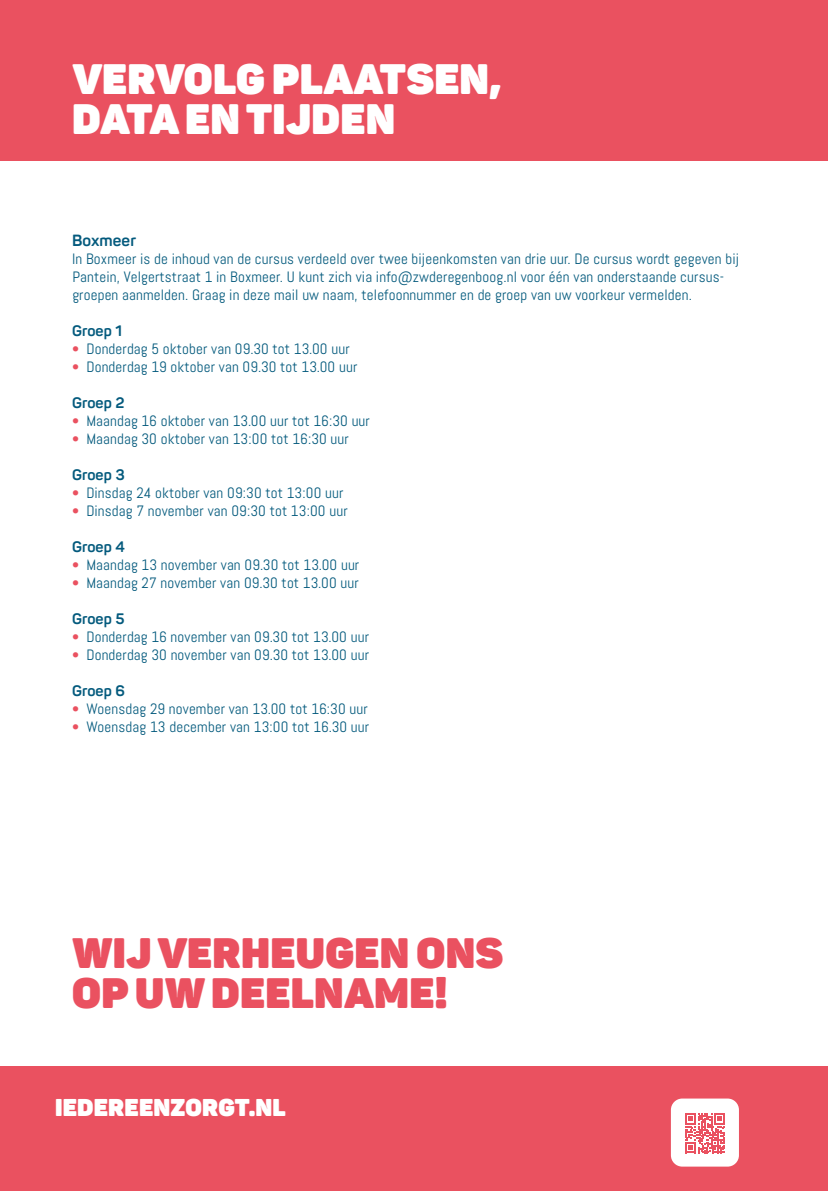
<style>
.page{position:relative;width:828px;height:1191px;background:#fff}
.page>*{position:absolute;margin:0;border:0;box-sizing:border-box;transform-origin:0 0}
.t1{font:900 42px/40px "Panton";letter-spacing:.01em;color:#fff}
.t2{font:900 42px/40px "Panton";letter-spacing:.01em;color:#ea5160}
.t3{font:900 24px "Panton";letter-spacing:.01em;color:#fff}
.t4{font:700 16px "Panton";letter-spacing:.01em;color:#045a7d}
.t5{font:15px/18px "Abel";letter-spacing:.01em;color:#045a7d}
.t6{font:700 15px "Panton";letter-spacing:.01em;color:#045a7d}
.s1{color:#ea5160}
</style>
<div class="page">
<div style="left:0;top:0;width:828px;height:160px;background:#ea5160"></div>
<div style="left:0;top:1066px;width:828px;height:125px;background:#ea5160"></div>
<div style="left:671px;top:1098px;width:68px;height:68px;background:#fff;border-radius:11px"></div>
<svg style="left:685px;top:1113px;width:40px;height:40px"></svg>
<h1 class="t1" style="left:72px;top:59px;width:430px">VERVOLG PLAATSEN,<br>DATA EN TIJDEN</h1>
<p class="t4" style="left:72px;top:230px;width:65px">Boxmeer</p>
<p class="t5" style="left:72px;top:250px;width:668px">In Boxmeer is de inhoud van de cursus verdeeld over twee bijeenkomsten van drie uur. De cursus wordt gegeven bij<br>Pantein, Velgertstraat 1 in Boxmeer. U kunt zich via info@zwderegenboog.nl voor één van onderstaande cursus&shy;groepen aanmelden. Graag in deze mail uw naam, telefoonnummer en de groep van uw voorkeur vermelden.</p>
<p class="t6" style="left:72px;top:321px;width:52px">Groep 1</p>
<p class="t5" style="left:72px;top:340px;width:279px"><span class="s1">•</span> Donderdag 5 oktober van 09.30 tot 13.00 uur</p>
<p class="t5" style="left:72px;top:358px;width:287px"><span class="s1">•</span> Donderdag 19 oktober van 09.30 tot 13.00 uur</p>
<p class="t6" style="left:72px;top:393px;width:54px">Groep 2</p>
<p class="t5" style="left:72px;top:412px;width:299px"><span class="s1">•</span> Maandag 16 oktober van 13.00 uur tot 16:30 uur</p>
<p class="t5" style="left:72px;top:430px;width:278px"><span class="s1">•</span> Maandag 30 oktober van 13:00 tot 16:30 uur</p>
<p class="t6" style="left:72px;top:465px;width:54px">Groep 3</p>
<p class="t5" style="left:72px;top:484px;width:273px"><span class="s1">•</span> Dinsdag 24 oktober van 09:30 tot 13:00 uur</p>
<p class="t5" style="left:72px;top:502px;width:277px"><span class="s1">•</span> Dinsdag 7 november van 09:30 tot 13:00 uur</p>
<p class="t6" style="left:72px;top:537px;width:55px">Groep 4</p>
<p class="t5" style="left:72px;top:556px;width:289px"><span class="s1">•</span> Maandag 13 november van 09.30 tot 13.00 uur</p>
<p class="t5" style="left:72px;top:574px;width:288px"><span class="s1">•</span> Maandag 27 november van 09.30 tot 13.00 uur</p>
<p class="t6" style="left:72px;top:609px;width:54px">Groep 5</p>
<p class="t5" style="left:72px;top:628px;width:298px"><span class="s1">•</span> Donderdag 16 november van 09.30 tot 13.00 uur</p>
<p class="t5" style="left:72px;top:646px;width:298px"><span class="s1">•</span> Donderdag 30 november van 09.30 tot 13.00 uur</p>
<p class="t6" style="left:72px;top:681px;width:55px">Groep 6</p>
<p class="t5" style="left:72px;top:700px;width:297px"><span class="s1">•</span> Woensdag 29 november van 13.00 tot 16:30 uur</p>
<p class="t5" style="left:72px;top:718px;width:299px"><span class="s1">•</span> Woensdag 13 december van 13:00 tot 16.30 uur</p>
<h1 class="t2" style="left:72px;top:932px;width:432px">WIJ VERHEUGEN ONS<br>OP UW DEELNAME!</h1>
<h2 class="t3" style="left:55px;top:1091px;width:232px">IEDEREENZORGT.NL</h2>
</div>
